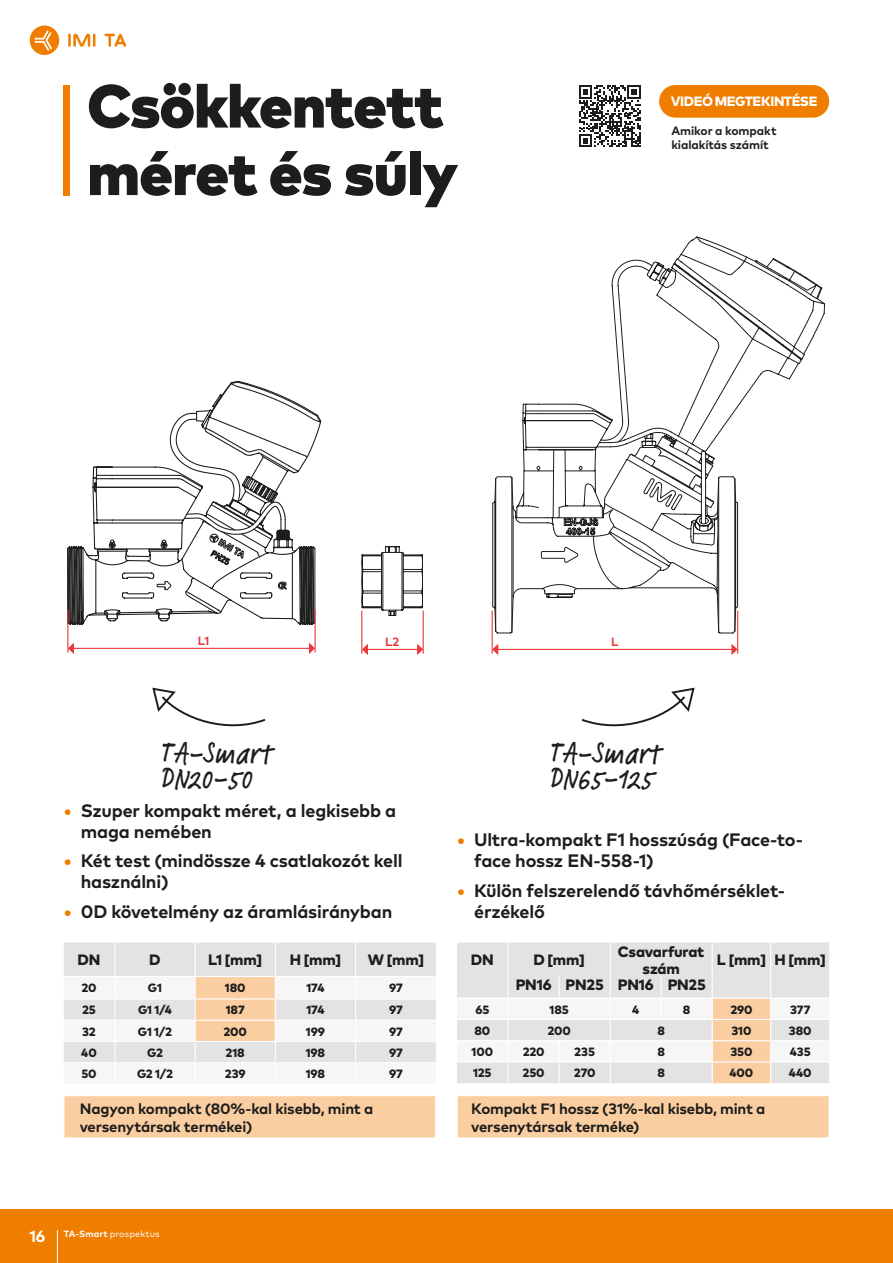
<style>
.page{position:relative;width:893px;height:1263px;background:#fff}
.page>*{position:absolute;margin:0;border:0;box-sizing:border-box;transform-origin:0 0}
.t1{font:900 60.75px/67.5px "Mark Pro";letter-spacing:-.02em;color:#1d1d1b}
.t2{font:700 31.8px "Arial";color:#1d1d1b}
.t3{font:500 30.9px/25.3px "Feltpen Com";color:#1d1d1b}
.t4{font:700 18px/21px "Mark Pro";letter-spacing:-.01em;color:#1d1d1b}
.t5{font:700 16.2px "Mark Pro";color:#fff}
.t6{font:700 15px/18px "Mark Pro";letter-spacing:-.015em;color:#1d1d1b}
.t7{font:800 15px/16.5px "Mark Pro";letter-spacing:-.01em;color:#1d1d1b;text-align:center}
.t8{font:800 13.5px "Mark Pro";letter-spacing:-.035em;color:#fff}
.t9{font:800 12px "Mark Pro";letter-spacing:-.005em;color:#1d1d1b}
.t10{font:700 12px/14.4px "Mark Pro";letter-spacing:-.005em;color:#1d1d1b}
.t11{font:700 12px "Mark Pro";color:#e8393d}
.t12{font:9px "Mark Pro";letter-spacing:.015em;color:#fff}
.s1{color:#ef7d00}
.s2{font-weight:700}
</style>
<div class="page">
<svg style="left:579px;top:86px;width:61px;height:61px"></svg>
<svg style="left:64px;top:942px;width:372px;height:120px"></svg>
<div style="left:64px;top:1095px;width:372px;height:43px;background:#fbcea2;border:1px solid #fff"></div>
<div style="left:457px;top:942px;width:372px;height:34px;background:#e3e3e3"></div>
<hr style="left:508px;top:942px;width:1px;height:34px;background:#fff">
<hr style="left:610px;top:942px;width:1px;height:34px;background:#fff">
<hr style="left:712px;top:942px;width:1px;height:34px;background:#fff">
<hr style="left:770px;top:942px;width:1px;height:34px;background:#fff">
<svg style="left:457px;top:976px;width:372px;height:107px"></svg>
<hr style="left:457px;top:997px;width:51px;height:2px;background:#fff">
<hr style="left:508px;top:997px;width:51px;height:2px;background:#fff">
<hr style="left:559px;top:997px;width:51px;height:2px;background:#fff">
<hr style="left:610px;top:997px;width:51px;height:2px;background:#fff">
<hr style="left:661px;top:997px;width:51px;height:2px;background:#fff">
<hr style="left:712px;top:997px;width:59px;height:2px;background:#fff">
<hr style="left:771px;top:997px;width:58px;height:2px;background:#fff">
<div style="left:457px;top:1095px;width:372px;height:43px;background:#fbcea2;border:1px solid #fff"></div>
<div style="left:64px;top:85px;width:6px;height:110px;background:#ef7d00"></div>
<svg style="left:581px;top:687px;width:114px;height:40px"></svg>
<div style="left:659px;top:85px;width:170px;height:33px;background:#ef7d00;border-radius:16px"></div>
<svg style="left:611px;top:239px;width:212px;height:167px"></svg>
<svg style="left:491px;top:341px;width:248px;height:293px"></svg>
<hr style="left:497px;top:649px;width:235px;height:1px;background:#e8393d">
<svg style="left:493px;top:644px;width:5px;height:11px"></svg>
<svg style="left:731px;top:644px;width:6px;height:11px"></svg>
<hr style="left:492px;top:611px;width:1px;height:43px;background:#e8393d">
<hr style="left:737px;top:611px;width:1px;height:43px;background:#e8393d">
<svg style="left:67px;top:380px;width:255px;height:347px"></svg>
<hr style="left:67px;top:609px;width:1px;height:43px;background:#e8393d">
<hr style="left:315px;top:609px;width:1px;height:43px;background:#e8393d">
<svg style="left:361px;top:546px;width:62px;height:70px"></svg>
<hr style="left:367px;top:649px;width:51px;height:1px;background:#e8393d">
<svg style="left:362px;top:644px;width:6px;height:11px"></svg>
<svg style="left:417px;top:644px;width:6px;height:11px"></svg>
<hr style="left:361px;top:611px;width:1px;height:43px;background:#e8393d">
<hr style="left:423px;top:611px;width:1px;height:43px;background:#e8393d">
<div style="left:0;top:1209px;width:893px;height:54px;background:#ef7d00"></div>
<svg style="left:68px;top:34px;width:27px;height:13px"></svg>
<svg style="left:104px;top:34px;width:22px;height:13px"></svg>
<svg style="left:30px;top:26px;width:29px;height:29px"></svg>
<hr style="left:57px;top:1230px;width:1px;height:33px;background:#fff">
<h1 class="t1" style="left:87px;top:67px;width:372px">Csökkentett méret és súly</h1>
<h2 class="t2" style="left:68px;top:137px;width:137px">DN 20-50</h2>
<p class="t8" style="left:671px;top:90px;width:148px">VIDEÓ MEGTEKINTÉSE</p>
<p class="t10" style="left:671px;top:122px;width:107px">Amikor a kompakt kialakítás számít</p>
<p class="t11" style="left:198px;top:632px;width:13px">L1</p>
<p class="t11" style="left:385px;top:633px;width:16px">L2</p>
<p class="t11" style="left:611px;top:633px;width:9px">L</p>
<h3 class="t3" style="left:161px;top:741px;width:113px">TA-Smart<br>DN20-50</h3>
<h3 class="t3" style="left:550px;top:741px;width:113px">TA-Smart<br>DN65-125</h3>
<p class="t4" style="left:81px;top:798px;width:317px;text-indent:-17px"><span class="s1">•</span> Szuper kompakt méret, a legkisebb a maga nemében</p>
<p class="t4" style="left:81px;top:849px;width:323px;text-indent:-17px"><span class="s1">•</span> Két test (mindössze 4 csatlakozót kell használni)</p>
<p class="t4" style="left:64px;top:899px;width:330px"><span class="s1">•</span> 0D követelmény az áramlásirányban</p>
<p class="t7" style="left:78px;top:951px;width:24px">DN</p>
<p class="t7" style="left:149px;top:951px;width:13px">D</p>
<p class="t7" style="left:208px;top:951px;width:56px">L1 [mm]</p>
<p class="t7" style="left:290px;top:951px;width:53px">H [mm]</p>
<p class="t7" style="left:368px;top:951px;width:58px">W [mm]</p>
<p class="t9" style="left:81px;top:979px;width:17px">20</p>
<p class="t9" style="left:148px;top:979px;width:16px">G1</p>
<p class="t9" style="left:225px;top:979px;width:22px">180</p>
<p class="t9" style="left:306px;top:979px;width:20px">174</p>
<p class="t9" style="left:389px;top:979px;width:15px">97</p>
<p class="t9" style="left:82px;top:1001px;width:15px">25</p>
<p class="t9" style="left:138px;top:1001px;width:35px">G1 1/4</p>
<p class="t9" style="left:226px;top:1001px;width:21px">187</p>
<p class="t9" style="left:306px;top:1001px;width:20px">174</p>
<p class="t9" style="left:389px;top:1001px;width:15px">97</p>
<p class="t9" style="left:82px;top:1022px;width:15px">32</p>
<p class="t9" style="left:138px;top:1022px;width:36px">G1 1/2</p>
<p class="t9" style="left:223px;top:1022px;width:25px">200</p>
<p class="t9" style="left:306px;top:1022px;width:21px">199</p>
<p class="t9" style="left:389px;top:1022px;width:15px">97</p>
<p class="t9" style="left:81px;top:1043px;width:17px">40</p>
<p class="t9" style="left:147px;top:1043px;width:17px">G2</p>
<p class="t9" style="left:226px;top:1043px;width:21px">218</p>
<p class="t9" style="left:306px;top:1043px;width:21px">198</p>
<p class="t9" style="left:389px;top:1043px;width:15px">97</p>
<p class="t9" style="left:81px;top:1065px;width:17px">50</p>
<p class="t9" style="left:137px;top:1065px;width:37px">G2 1/2</p>
<p class="t9" style="left:225px;top:1065px;width:22px">239</p>
<p class="t9" style="left:306px;top:1065px;width:21px">198</p>
<p class="t9" style="left:389px;top:1065px;width:15px">97</p>
<p class="t6" style="left:80px;top:1098px;width:295px">Nagyon kompakt (80%-kal kisebb, mint a versenytársak termékei)</p>
<p class="t4" style="left:474px;top:828px;width:330px;text-indent:-17px"><span class="s1">•</span> Ultra-kompakt F1 hosszúság (Face-to&shy;face hossz EN-558-1)</p>
<p class="t4" style="left:474px;top:878px;width:312px;text-indent:-17px"><span class="s1">•</span> Külön felszerelendő távhőmérséklet&shy;érzékelő</p>
<p class="t7" style="left:471px;top:951px;width:24px">DN</p>
<p class="t7" style="left:533px;top:951px;width:53px">D [mm]</p>
<p class="t7" style="left:618px;top:942px;width:88px">Csavarfurat szám</p>
<p class="t7" style="left:717px;top:951px;width:110px">L [mm] H [mm]</p>
<p class="t7" style="left:516px;top:975px;width:192px">PN16 PN25 PN16 PN25</p>
<p class="t9" style="left:475px;top:1000px;width:15px">65</p>
<p class="t9" style="left:549px;top:1000px;width:21px">185</p>
<p class="t9" style="left:632px;top:1000px;width:9px">4</p>
<p class="t9" style="left:683px;top:1000px;width:9px">8</p>
<p class="t9" style="left:730px;top:1000px;width:24px">290</p>
<p class="t9" style="left:790px;top:1000px;width:22px">377</p>
<p class="t9" style="left:474px;top:1021px;width:17px">80</p>
<p class="t9" style="left:547px;top:1021px;width:25px">200</p>
<p class="t9" style="left:657px;top:1021px;width:9px">8</p>
<p class="t9" style="left:731px;top:1021px;width:22px">310</p>
<p class="t9" style="left:789px;top:1021px;width:24px">380</p>
<p class="t9" style="left:471px;top:1042px;width:23px">100</p>
<p class="t9" style="left:523px;top:1042px;width:23px">220</p>
<p class="t9" style="left:574px;top:1042px;width:22px">235</p>
<p class="t9" style="left:657px;top:1042px;width:9px">8</p>
<p class="t9" style="left:730px;top:1042px;width:24px">350</p>
<p class="t9" style="left:790px;top:1042px;width:22px">435</p>
<p class="t9" style="left:473px;top:1064px;width:20px">125</p>
<p class="t9" style="left:522px;top:1064px;width:24px">250</p>
<p class="t9" style="left:574px;top:1064px;width:23px">270</p>
<p class="t9" style="left:657px;top:1064px;width:9px">8</p>
<p class="t9" style="left:729px;top:1064px;width:25px">400</p>
<p class="t9" style="left:789px;top:1064px;width:24px">440</p>
<p class="t6" style="left:471px;top:1098px;width:296px">Kompakt F1 hossz (31%-kal kisebb, mint a versenytársak terméke)</p>
<p class="t5" style="left:29px;top:1223px;width:17px">16</p>
<p class="t12" style="left:64px;top:1226px;width:97px"><span class="s2">TA-Smart</span> prospektus</p>
</div>
